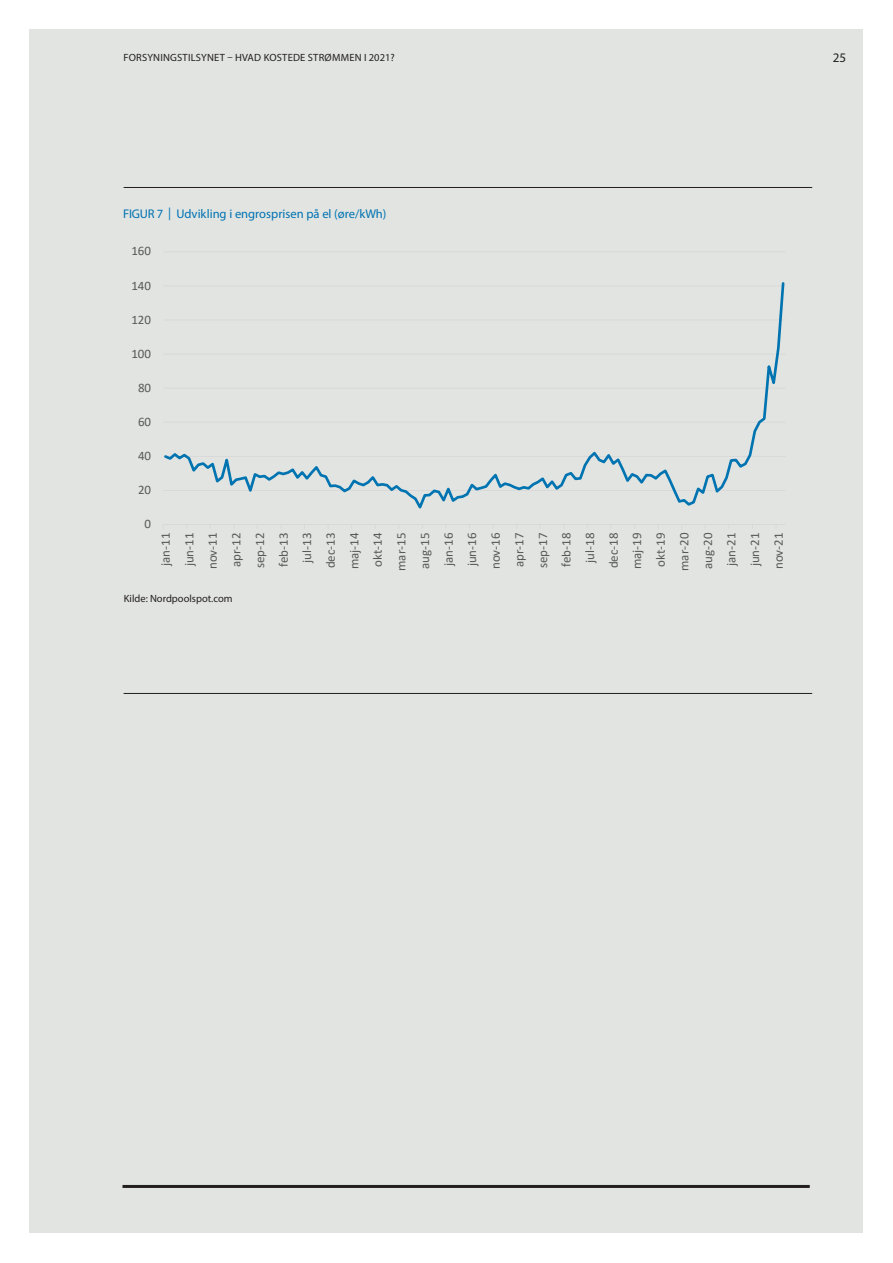
<style>
.page{position:relative;width:893px;height:1263px;background:#fff}
.page>*{position:absolute;margin:0;border:0;box-sizing:border-box;transform-origin:0 0}
.t1{font:13.05px "Myriad Pro";color:#231f20}
.t2{font:12.9px/23.5px "Calibri";letter-spacing:-.005em;color:#595959;text-align:right}
.t3{font:12.6px "Myriad Pro";color:#0072b2}
.t4{font:10.5px "Myriad Pro";letter-spacing:.02em;color:#231f20}
.t5{font:10.5px "Myriad Pro";color:#231f20}
</style>
<div class="page">
<div style="left:30px;top:30px;width:833px;height:1203px;background:#e1e4e1"></div>
<hr style="left:124px;top:187px;width:688px;height:1px;background:#231f20">
<hr style="left:124px;top:693px;width:688px;height:1px;background:#231f20">
<hr style="left:123px;top:1185px;width:687px;height:3px;background:#231f20">
<hr style="left:163px;top:251px;width:622px;height:1px;background:#d9d9d9">
<hr style="left:163px;top:524px;width:622px;height:1px;background:#d9d9d9">
<svg style="left:164px;top:282px;width:621px;height:227px"></svg>
<p class="t4" style="left:123px;top:51px;width:273px">FORSYNINGSTILSYNET – HVAD KOSTEDE STRØMMEN I 2021?</p>
<p class="t1" style="left:833px;top:49px;width:15px">25</p>
<p class="t3" style="left:123px;top:206px;width:265px">FIGUR 7 | Udvikling i engrosprisen på el (øre/kWh)</p>
<p class="t2" style="left:131px;top:239px;width:21px">160</p>
<p class="t2" style="left:131px;top:273px;width:21px">140</p>
<p class="t2" style="left:131px;top:307px;width:21px">120</p>
<p class="t2" style="left:131px;top:341px;width:21px">100</p>
<p class="t2" style="left:138px;top:375px;width:15px">80</p>
<p class="t2" style="left:138px;top:410px;width:15px">60</p>
<p class="t2" style="left:138px;top:444px;width:15px">40</p>
<p class="t2" style="left:138px;top:478px;width:15px">20</p>
<p class="t2" style="left:145px;top:512px;width:8px">0</p>
<p class="t2" style="left:153px;top:571px;width:40px;rotate:-90deg">jan-11 jun-11 nov-11 apr-12 sep-12 feb-13 jul-13 dec-13 maj-14 okt-14 mar-15 aug-15 jan-16 jun-16 nov-16 apr-17 sep-17 feb-18 jul-18 dec-18 maj-19 okt-19 mar-20 aug-20 jan-21 jun-21 nov-21</p>
<p class="t5" style="left:124px;top:592px;width:110px">Kilde: Nordpoolspot.com</p>
</div>
